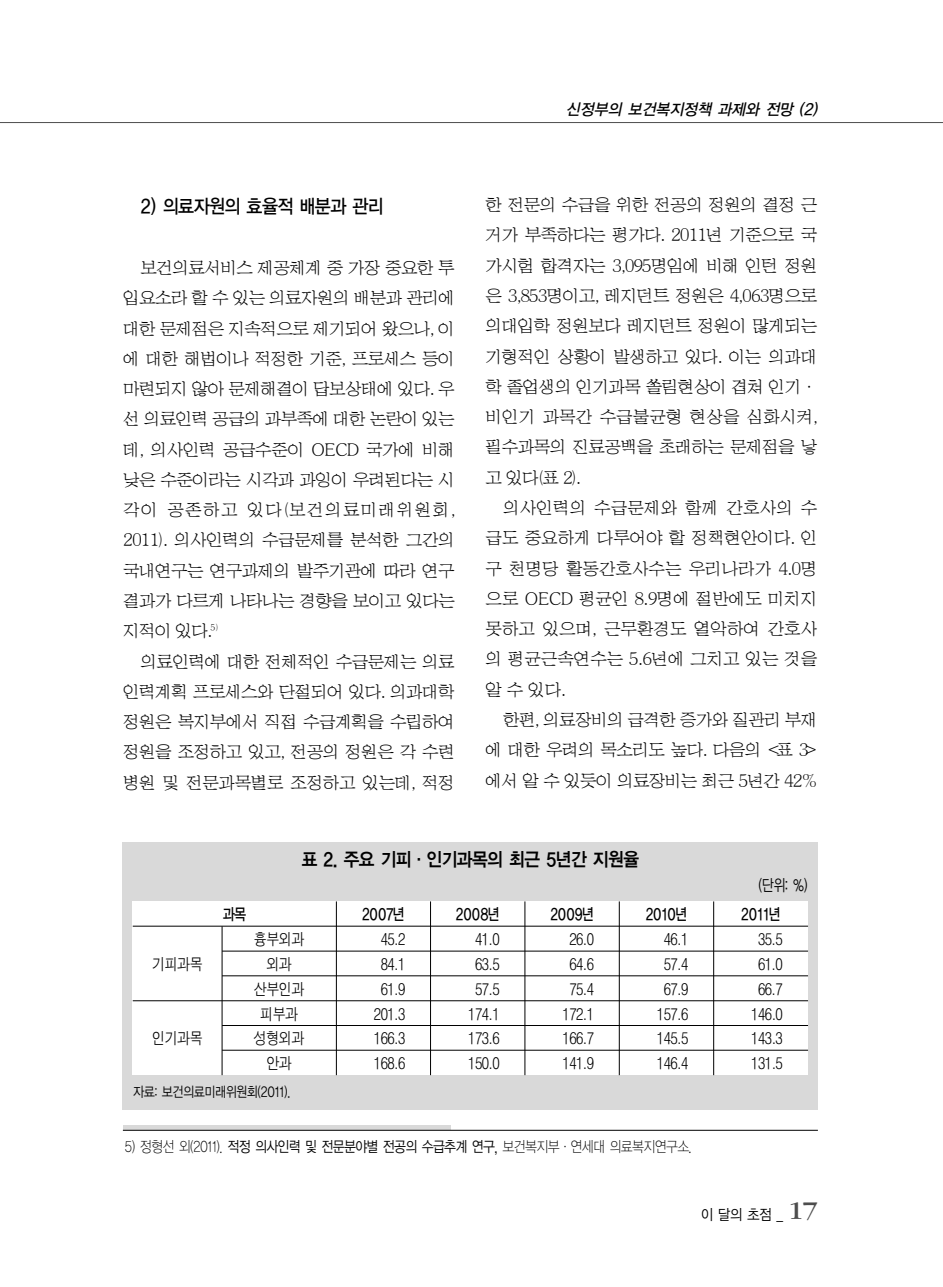
<style>
.page{position:relative;width:943px;height:1287px;background:#fff}
.page>*{position:absolute;margin:0;border:0;box-sizing:border-box;transform-origin:0 0}
.t1{font:19.25px "YGO13";letter-spacing:-.11em;color:#000;scale:.9 1}
.t2{font:18.9px "YGO14";letter-spacing:-.105em;color:#000;scale:.9 1}
.t3{font:17.5px/30.3px "HY Sin Mun Myeong Jo";letter-spacing:-.08em;color:#000;text-align:justify}
.t4{font:500 16.1px/24.8px "HY Go Thic";letter-spacing:-.085em;color:#000;text-align:center;scale:.85 1}
.t5{font:16.1px "YGO13";letter-spacing:-.06em;color:#000;scale:.8 1}
.t6{font:16.1px "YGO12";color:#000;scale:.8 1}
.t7{font:italic 15.75px "YGO13";color:#000;scale:.95 1}
.t8{font:14.88px "YGO11";letter-spacing:-.105em;color:#000;scale:.85 1}
.t9{font:14.88px "YGO12";color:#000;scale:.9 1}
.t10{font:14px "YGO12";letter-spacing:-.105em;color:#000;scale:.85 1}
.s1{font-family:"YGO12"}
.s2{font-family:"Garamand SW";font-size:26.25px;color:#4d4d4d}
</style>
<div class="page">
<hr style="left:0;top:122px;width:942px;height:1px;background:#4d4d4d">
<div style="left:123px;top:1125px;width:327px;height:5px;background:#d9d9d9"></div>
<hr style="left:123px;top:1130px;width:694px;height:1px;background:#000">
<div style="left:123px;top:842px;width:694px;height:268px;background:#d9d9d9"></div>
<div style="left:133px;top:901px;width:674px;height:174px;background:#fff"></div>
<hr style="left:133px;top:926px;width:674px;height:1px;background:#000">
<hr style="left:222px;top:951px;width:585px;height:1px;background:#000">
<hr style="left:222px;top:975px;width:585px;height:1px;background:#000">
<hr style="left:222px;top:1025px;width:585px;height:1px;background:#000">
<hr style="left:222px;top:1050px;width:585px;height:1px;background:#000">
<hr style="left:133px;top:1000px;width:674px;height:1px;background:#000">
<hr style="left:222px;top:926px;width:1px;height:149px;background:#000">
<hr style="left:336px;top:901px;width:1px;height:174px;background:#000">
<hr style="left:430px;top:901px;width:1px;height:174px;background:#000">
<hr style="left:524px;top:901px;width:1px;height:174px;background:#000">
<hr style="left:618px;top:901px;width:1px;height:174px;background:#000">
<hr style="left:713px;top:901px;width:1px;height:174px;background:#000">
<p class="t7" style="left:565px;top:103px;width:270px">신정부의 보건복지정책 과제와 전망 (2)</p>
<p class="t1" style="left:140px;top:198px;width:273px">2) 의료자원의 효율적 배분과 관리</p>
<p class="t3" style="left:123px;top:254px;width:334px;text-indent:17px">보건의료서비스 제공체계 중 가장 중요한 투 입요소라 할 수 있는 의료자원의 배분과 관리에 대한 문제점은 지속적으로 제기되어 왔으나, 이 에 대한 해법이나 적정한 기준, 프로세스 등이 마련되지 않아 문제해결이 답보상태에 있다. 우 선 의료인력 공급의 과부족에 대한 논란이 있는 데, 의사인력 공급수준이 OECD 국가에 비해 낮은 수준이라는 시각과 과잉이 우려된다는 시 각이 공존하고 있다(보건의료미래위원회, 2011). 의사인력의 수급문제를 분석한 그간의 국내연구는 연구과제의 발주기관에 따라 연구 결과가 다르게 나타나는 경향을 보이고 있다는 지적이 있다.<sup>5)</sup></p>
<p class="t3" style="left:123px;top:647px;width:334px;text-indent:17px">의료인력에 대한 전체적인 수급문제는 의료 인력계획 프로세스와 단절되어 있다. 의과대학 정원은 복지부에서 직접 수급계획을 수립하여 정원을 조정하고 있고, 전공의 정원은 각 수련 병원 및 전문과목별로 조정하고 있는데, 적정</p>
<p class="t3" style="left:485px;top:191px;width:334px">한 전문의 수급을 위한 전공의 정원의 결정 근 거가 부족하다는 평가다. 2011년 기준으로 국 가시험 합격자는 3,095명임에 비해 인턴 정원 은 3,853명이고, 레지던트 정원은 4,063명으로 의대입학 정원보다 레지던트 정원이 많게되는 기형적인 상황이 발생하고 있다. 이는 의과대 학 졸업생의 인기과목 쏠림현상이 겹쳐 인기· 비인기 과목간 수급불균형 현상을 심화시켜, 필수과목의 진료공백을 초래하는 문제점을 낳 고 있다(표 2).</p>
<p class="t3" style="left:485px;top:494px;width:334px;text-indent:17px">의사인력의 수급문제와 함께 간호사의 수 급도 중요하게 다루어야 할 정책현안이다. 인 구 천명당 활동간호사수는 우리나라가 4.0명 으로 OECD 평균인 8.9명에 절반에도 미치지 못하고 있으며, 근무환경도 열악하여 간호사 의 평균근속연수는 5.6년에 그치고 있는 것을 알 수 있다.</p>
<p class="t3" style="left:485px;top:705px;width:334px;text-indent:17px">한편, 의료장비의 급격한 증가와 질관리 부재 에 대한 우려의 목소리도 높다. 다음의 &lt;표 3&gt; 에서 알 수 있듯이 의료장비는 최근 5년간 42%</p>
<p class="t4" style="left:152px;top:952px;width:62px">기피과목</p>
<p class="t4" style="left:152px;top:1027px;width:62px">인기과목</p>
<p class="t5" style="left:222px;top:906px;width:32px">과목</p>
<p class="t2" style="left:301px;top:851px;width:377px">표 2. 주요 기피·인기과목의 최근 5년간 지원율</p>
<p class="t6" style="left:757px;top:878px;width:64px">(단위: %)</p>
<p class="t4" style="left:253px;top:928px;width:62px">흉부외과 외과 산부인과 피부과 성형외과 안과</p>
<p class="t5" style="left:361px;top:906px;width:56px">2007년</p>
<p class="t4" style="left:373px;top:928px;width:39px">45.2<br>84.1<br>61.9<br>201.3<br>166.3<br>168.6</p>
<p class="t4" style="left:467px;top:928px;width:39px">41.0<br>63.5<br>57.5<br>174.1<br>173.6<br>150.0</p>
<p class="t4" style="left:562px;top:928px;width:39px">26.0<br>64.6<br>75.4<br>172.1<br>166.7<br>141.9</p>
<p class="t4" style="left:656px;top:928px;width:39px">46.1<br>57.4<br>67.9<br>157.6<br>145.5<br>146.4</p>
<p class="t4" style="left:750px;top:928px;width:39px">35.5<br>61.0<br>66.7<br>146.0<br>143.3<br>131.5</p>
<p class="t5" style="left:455px;top:906px;width:57px">2008년</p>
<p class="t5" style="left:550px;top:906px;width:57px">2009년</p>
<p class="t5" style="left:645px;top:906px;width:54px">2010년</p>
<p class="t5" style="left:740px;top:906px;width:52px">2011년</p>
<p class="t10" style="left:133px;top:1086px;width:187px">자료: 보건의료미래위원회(2011).</p>
<p class="t8" style="left:124px;top:1140px;width:669px">5) 정형선 외(2011). <span class="s1">적정 의사인력 및 전문분야별 전공의 수급추계 연구,</span> 보건복지부·연세대 의료복지연구소.</p>
<p class="t9" style="left:700px;top:1207px;width:132px">이 달의 초점 _ <span class="s2">17</span></p>
</div>
